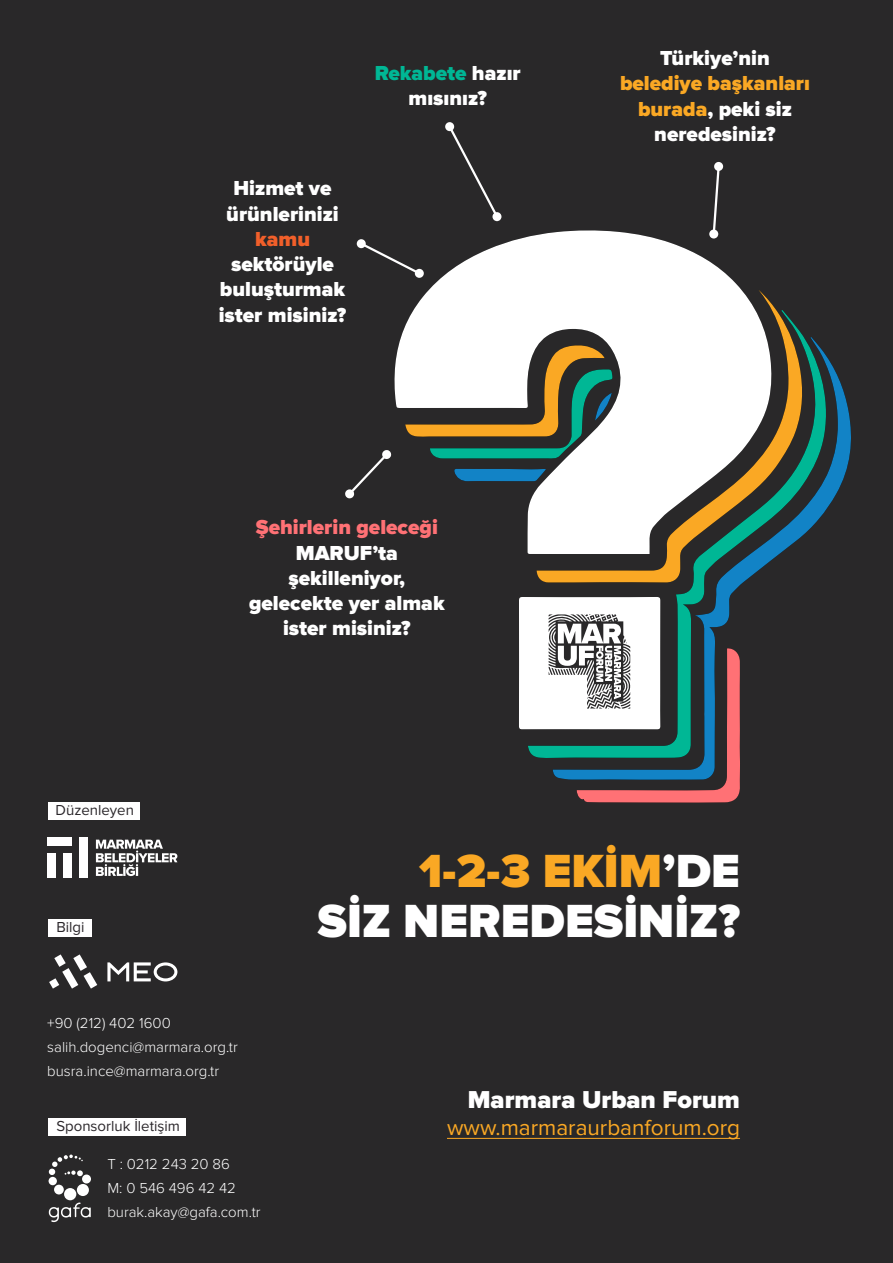
<style>
.page{position:relative;width:893px;height:1263px;background:#292829}
.page>*{position:absolute;margin:0;border:0;box-sizing:border-box;transform-origin:0 0}
.t1{font:900 48.15px/49.8px "Proxima Nova";color:#fff;text-align:right}
.t2{font:900 25.35px "Proxima Nova";color:#fff}
.t3{font:22.5px "Proxima Nova";color:#faa824}
.t4{font:900 21px/25.2px "Proxima Nova";color:#fff;text-align:center}
.t5{font:900 21px/25.2px "Proxima Nova";color:#faa824;text-align:center}
.t6{font:900 21px "Proxima Nova";color:#ff7175}
.t7{font:900 21px "Proxima Nova";color:#f15f2a}
.t8{font:300 15px/24px "Proxima Nova";color:#fff}
.t9{font:15px "Proxima Nova";color:#2a262a}
.s1{color:#00b795}
.s2{color:#fff}
.s3{color:#faa824}
</style>
<div class="page">
<svg style="left:394px;top:230px;width:348px;height:323px;fill:#fff"></svg>
<svg style="left:827px;top:357px;width:24px;height:151px"></svg>
<svg style="left:528px;top:310px;width:299px;height:287px"></svg>
<svg style="left:537px;top:290px;width:267px;height:293px;fill:#fff"></svg>
<svg style="left:454px;top:469px;width:92px;height:12px"></svg>
<svg style="left:405px;top:345px;width:208px;height:114px"></svg>
<hr style="left:447px;top:1138px;width:293px;height:1px;background:#faa824">
<svg style="left:358px;top:241px;width:64px;height:35px"></svg>
<div style="left:415px;top:269px;width:9px;height:9px;background:#fff;border-radius:50%"></div>
<div style="left:357px;top:239px;width:9px;height:9px;background:#fff;border-radius:50%"></div>
<svg style="left:345px;top:450px;width:47px;height:49px"></svg>
<svg style="left:449px;top:126px;width:51px;height:87px"></svg>
<div style="left:492px;top:212px;width:9px;height:9px;background:#fff;border-radius:50%"></div>
<div style="left:445px;top:122px;width:9px;height:9px;background:#fff;border-radius:50%"></div>
<svg style="left:713px;top:171px;width:8px;height:65px"></svg>
<div style="left:709px;top:229px;width:9px;height:9px;background:#fff;border-radius:50%"></div>
<div style="left:714px;top:162px;width:9px;height:9px;background:#fff;border-radius:50%"></div>
<svg style="left:519px;top:597px;width:221px;height:206px"></svg>
<div style="left:49px;top:802px;width:91px;height:17px;background:#fff"></div>
<div style="left:49px;top:1118px;width:137px;height:18px;background:#fff"></div>
<svg style="left:107px;top:962px;width:70px;height:19px"></svg>
<svg style="left:49px;top:954px;width:48px;height:34px"></svg>
<div style="left:49px;top:1168px;width:6px;height:7px;background:#fff;border-radius:50%"></div>
<div style="left:49px;top:1177px;width:8px;height:8px;background:#fff;border-radius:50%"></div>
<div style="left:54px;top:1185px;width:10px;height:9px;background:#fff;border-radius:50%"></div>
<div style="left:82px;top:1174px;width:9px;height:9px;background:#fff;border-radius:50%"></div>
<div style="left:77px;top:1184px;width:12px;height:12px;background:#fff;border-radius:50%"></div>
<div style="left:64px;top:1188px;width:12px;height:12px;background:#fff;border-radius:50%"></div>
<svg style="left:52px;top:1154px;width:31px;height:22px"></svg>
<svg style="left:49px;top:1202px;width:42px;height:20px"></svg>
<div style="left:47px;top:854px;width:8px;height:24px;background:#fff"></div>
<div style="left:64px;top:854px;width:8px;height:24px;background:#fff"></div>
<div style="left:80px;top:838px;width:8px;height:40px;background:#fff"></div>
<div style="left:47px;top:838px;width:25px;height:8px;background:#fff"></div>
<svg style="left:96px;top:840px;width:81px;height:36px"></svg>
<div style="left:49px;top:919px;width:43px;height:18px;background:#fff"></div>
<p class="t9" style="left:56px;top:801px;width:80px">Düzenleyen</p>
<p class="t9" style="left:56px;top:918px;width:30px">Bilgi</p>
<p class="t4" style="left:375px;top:61px;width:147px"><span class="s1">Rekabete</span> hazır mısınız?</p>
<p class="t4" style="left:226px;top:177px;width:114px">Hizmet ve ürünlerinizi</p>
<p class="t7" style="left:255px;top:227px;width:56px">kamu</p>
<p class="t4" style="left:219px;top:252px;width:129px">sektörüyle buluşturmak ister misiniz?</p>
<p class="t6" style="left:256px;top:515px;width:184px">Şehirlerin geleceği</p>
<p class="t4" style="left:296px;top:541px;width:35px">Maruf</p>
<p class="t4" style="left:372px;top:541px;width:27px">’ta</p>
<p class="t4" style="left:289px;top:566px;width:118px">şekilleniyor,</p>
<p class="t4" style="left:249px;top:591px;width:197px">gelecekte yer almak</p>
<p class="t4" style="left:283px;top:616px;width:129px">ister misiniz?</p>
<p class="t4" style="left:660px;top:46px;width:111px">Türkiye’nin</p>
<p class="t5" style="left:620px;top:72px;width:192px">belediye başkanları burada<span class="s2">, peki siz neredesiniz?</span></p>
<h1 class="t1" style="left:318px;top:847px;width:424px"><span class="s3">1-2-3 EKİM</span>’DE<br>SİZ NEREDESİNİZ?</h1>
<p class="t8" style="left:47px;top:1011px;width:192px">+90 (212) 402 1600 salih.dogenci@marmara.org.tr busra.ince@marmara.org.tr</p>
<p class="t9" style="left:56px;top:1118px;width:125px">Sponsorluk İletişim</p>
<p class="t8" style="left:107px;top:1152px;width:155px">T : 0212 243 20 86<br>M: 0 546 496 42 42 burak.akay@gafa.com.tr</p>
<p class="t2" style="left:468px;top:1085px;width:274px">Marmara Urban Forum</p>
<p class="t3" style="left:447px;top:1114px;width:294px">www.marmaraurbanforum.org</p>
</div>
